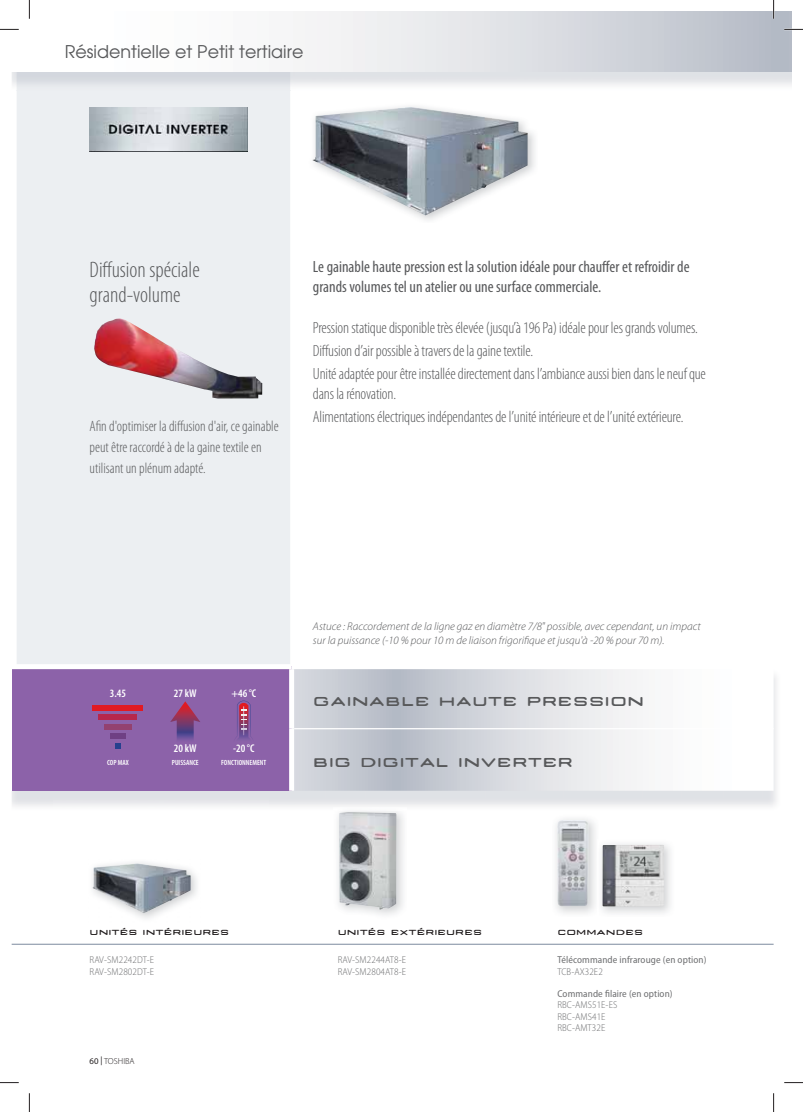
<style>
.page{position:relative;width:803px;height:1112px;background:#fff}
.page>*{position:absolute;margin:0;border:0;box-sizing:border-box;transform-origin:0 0}
.t1{font:300 condensed 22.5px/25px "Myriad Pro";color:#58595b}
.t2{font:500 17.5px "Nedian";color:#58595b}
.t3{font:17.5px "Avant Garde";color:#58595b}
.t4{font:300 condensed 16.25px/23px "Myriad Pro";letter-spacing:-.01em;color:#58595b}
.t5{font:condensed 16.25px/19.5px "Myriad Pro";color:#58595b}
.t6{font:300 condensed 15px/21.2px "Myriad Pro";color:#58595b}
.t7{font:italic 300 11.25px/13.5px "Myriad Pro";color:#58595b}
.t8{font:600 condensed 11.25px "Myriad Pro";color:#fff}
.t9{font:300 semi-condensed 10px/11.2px "Myriad Pro";letter-spacing:.01em;color:#6d6e70}
.t10{font:semi-condensed 10px "Myriad Pro";letter-spacing:.01em;color:#6d6e70}
.t11{font:500 10px "Nedian";color:#231f20}
.t12{font:300 8.75px "Myriad Pro";color:#231f20}
.t13{font:600 condensed 7.5px "Myriad Pro";color:#fff}
.s1{font-weight:400}
</style>
<div class="page">
<div style="left:16px;top:90px;width:275px;height:574px;background:#eceff2"></div>
<img style="left:12px;top:790px;width:42px;height:16px">
<img style="left:268px;top:676px;width:509px;height:130px">
<img style="left:54px;top:790px;width:214px;height:16px">
<div style="left:12px;top:666px;width:280px;height:124px;background:#8c62a9"></div>
<svg style="left:294px;top:669px;width:479px;height:121px"></svg>
<hr style="left:294px;top:728px;width:479px;height:1px;background:#fff">
<div style="left:12px;top:664px;width:280px;height:5px;background:#fff"></div>
<div style="left:289px;top:669px;width:5px;height:59px;background:#fff"></div>
<div style="left:289px;top:728px;width:5px;height:62px;background:#fff"></div>
<img style="left:337px;top:811px;width:66px;height:104px">
<img style="left:339px;top:812px;width:57px;height:97px">
<img style="left:132px;top:862px;width:65px;height:57px">
<img style="left:92px;top:863px;width:99px;height:49px">
<hr style="left:12px;top:943px;width:761px;height:1px;background:#97a2b2">
<img style="left:408px;top:106px;width:127px;height:114px">
<img style="left:312px;top:107px;width:216px;height:108px">
<img style="left:94px;top:318px;width:168px;height:80px">
<img style="left:90px;top:107px;width:157px;height:44px">
<img style="left:557px;top:819px;width:31px;height:87px">
<img style="left:602px;top:844px;width:62px;height:62px">
<div style="left:12px;top:12px;width:779px;height:60px;background:linear-gradient(to right,#fff,#bfc3cd)"></div>
<div style="left:93px;top:704px;width:50px;height:6px;background:#e11a22"></div>
<div style="left:99px;top:714px;width:38px;height:5px;background:#b7274c"></div>
<div style="left:104px;top:723px;width:28px;height:6px;background:#93416f"></div>
<div style="left:110px;top:733px;width:16px;height:6px;background:#6f4084"></div>
<svg style="left:115px;top:743px;width:6px;height:5px"></svg>
<img style="left:236px;top:702px;width:16px;height:37px">
<svg style="left:241px;top:706px;width:5px;height:29px"></svg>
<img style="left:170px;top:701px;width:30px;height:39px">
<svg style="left:0;top:29px;width:19px;height:1px"></svg>
<svg style="left:784px;top:29px;width:19px;height:1px"></svg>
<svg style="left:0;top:1082px;width:19px;height:1px"></svg>
<svg style="left:784px;top:1082px;width:19px;height:1px"></svg>
<svg style="left:29px;top:0;width:1px;height:19px"></svg>
<svg style="left:29px;top:1093px;width:1px;height:18px"></svg>
<svg style="left:773px;top:0;width:1px;height:19px"></svg>
<svg style="left:773px;top:1093px;width:1px;height:18px"></svg>
<p class="t3" style="left:65px;top:45px;width:240px">Résidentielle et Petit tertiaire</p>
<h1 class="t1" style="left:90px;top:259px;width:112px">Diffusion spéciale grand-volume</h1>
<p class="t6" style="left:90px;top:416px;width:191px">Afin d'optimiser la diffusion d'air, ce gainable peut être raccordé à de la gaine textile en utilisant un plénum adapté.</p>
<p class="t5" style="left:313px;top:258px;width:378px">Le gainable haute pression est la solution idéale pour chauffer et refroidir de grands volumes tel un atelier ou une surface commerciale.</p>
<p class="t4" style="left:313px;top:318px;width:395px">Pression statique disponible très élevée (jusqu’à 196 Pa) idéale pour les grands volumes.<br>Diffusion d’air possible à travers de la gaine textile.<br>Unité adaptée pour être installée directement dans l’ambiance aussi bien dans le neuf que</p>
<p class="t4" style="left:313px;top:383px;width:372px">dans la rénovation.<br>Alimentations électriques indépendantes de l’unité intérieure et de l’unité extérieure.</p>
<p class="t8" style="left:110px;top:688px;width:18px">3.45</p>
<p class="t13" style="left:107px;top:759px;width:23px">COP MAX</p>
<p class="t8" style="left:174px;top:688px;width:24px">27 kW</p>
<p class="t8" style="left:231px;top:688px;width:26px">+46 °C</p>
<p class="t8" style="left:174px;top:743px;width:24px">20 kW</p>
<p class="t8" style="left:233px;top:743px;width:23px">-20 °C</p>
<p class="t13" style="left:172px;top:759px;width:28px">PUISSANCE</p>
<p class="t13" style="left:221px;top:759px;width:47px">FONCTIONNEMENT</p>
<p class="t7" style="left:313px;top:620px;width:389px">Astuce : Raccordement de la ligne gaz en diamètre 7/8" possible, avec cependant, un impact sur la puissance (-10 % pour 10 m de liaison frigorifique et jusqu'à -20 % pour 70 m).</p>
<p class="t2" style="left:313px;top:692px;width:333px">GAINABLE HAUTE PRESSION</p>
<p class="t2" style="left:313px;top:753px;width:262px">BIG DIGITAL INVERTER</p>
<p class="t11" style="left:90px;top:926px;width:141px">UNITÉS INTÉRIEURES</p>
<p class="t9" style="left:90px;top:955px;width:66px">RAV-SM2242DT-E<br>RAV-SM2802DT-E</p>
<p class="t12" style="left:90px;top:1057px;width:47px"><span class="s1">60 |</span> TOSHIBA</p>
<p class="t11" style="left:338px;top:926px;width:146px">UNITÉS EXTÉRIEURES</p>
<p class="t9" style="left:338px;top:955px;width:70px">RAV-SM2244AT8-E<br>RAV-SM2804AT8-E</p>
<p class="t11" style="left:557px;top:926px;width:87px">COMMANDES</p>
<p class="t10" style="left:557px;top:955px;width:151px">Télécommande infrarouge (en option)</p>
<p class="t9" style="left:557px;top:966px;width:47px">TCB-AX32E2</p>
<p class="t10" style="left:557px;top:989px;width:117px">Commande filaire (en option)</p>
<p class="t9" style="left:557px;top:1000px;width:61px">RBC-AMS51E-ES<br>RBC-AMS41E<br>RBC-AMT32E</p>
</div>
